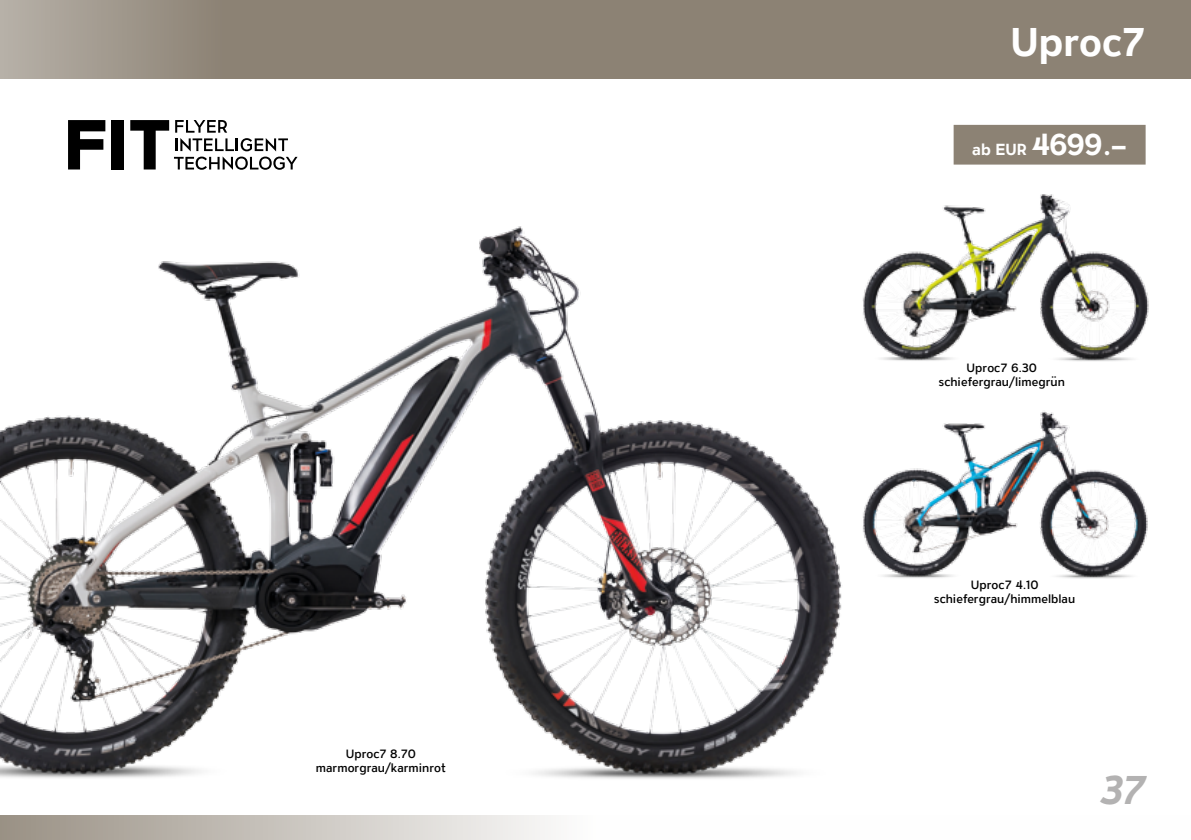
<style>
.page{position:relative;width:1191px;height:840px;background:#fff}
.page>*{position:absolute;margin:0;border:0;box-sizing:border-box;transform-origin:0 0}
.t1{font:700 40px "ATC Overlook";color:#fff}
.t2{font:italic 700 40px "ATC Overlook";color:#b3b2b2}
.t3{font:700 30px "ATC Overlook";color:#fff}
.t4{font:500 12px/14px "ATC Overlook";color:#000;text-align:center}
.s1{font-size:16px}
</style>
<div class="page">
<img style="left:0;top:226px;width:842px;height:553px">
<img style="left:862px;top:194px;width:287px;height:167px">
<img style="left:863px;top:411px;width:285px;height:168px">
<svg style="left:0;top:815px;width:551px;height:24px;background:#c7c3bc"></svg>
<div style="left:0;top:0;width:1191px;height:78px;background:#8c8274"></div>
<div style="left:954px;top:126px;width:190px;height:37px;background:#8c8274"></div>
<div style="left:953px;top:125px;width:192px;height:39px;border:2px solid #8c8274"></div>
<svg style="left:68px;top:120px;width:37px;height:49px"></svg>
<div style="left:112px;top:120px;width:12px;height:49px;background:#000"></div>
<svg style="left:130px;top:120px;width:167px;height:50px"></svg>
<p class="t4" style="left:316px;top:746px;width:131px">Uproc7 8.70 marmorgrau/karminrot</p>
<h1 class="t1" style="left:1010px;top:19px;width:137px">Uproc7</h1>
<h2 class="t3" style="left:972px;top:128px;width:156px"><span class="s1">ab EUR</span> 4699.–</h2>
<p class="t4" style="left:939px;top:361px;width:127px">Uproc7 6.30 schiefergrau/limegrün</p>
<p class="t4" style="left:934px;top:578px;width:142px">Uproc7 4.10 schiefergrau/himmelblau</p>
<h1 class="t2" style="left:1100px;top:766px;width:47px">37</h1>
</div>
